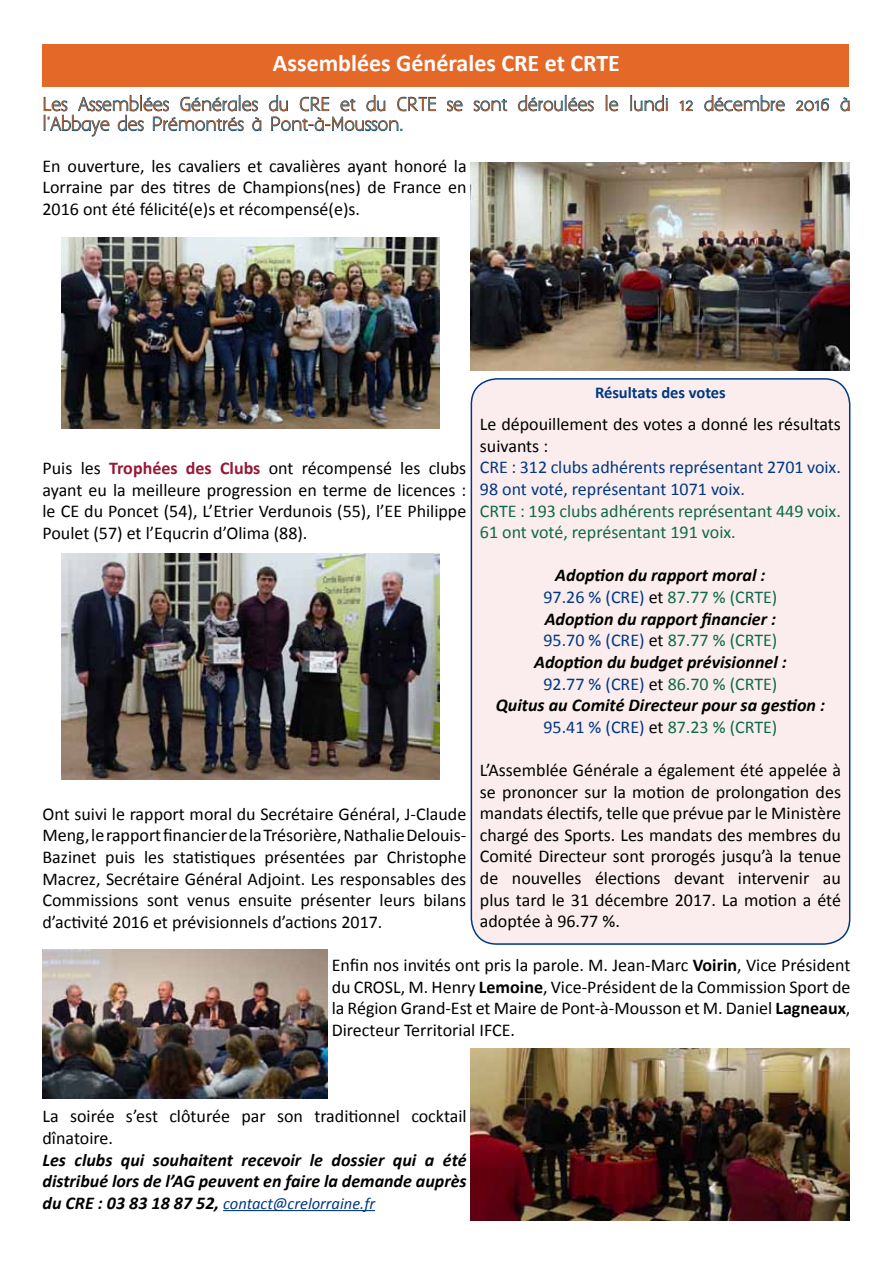
<style>
.page{position:relative;width:893px;height:1263px;background:#fff}
.page>*{position:absolute;margin:0;border:0;box-sizing:border-box;transform-origin:0 0}
.t1{font:700 24px "Calibri";color:#fff}
.t2{font:18px/21.6px "Calibri";color:#000;text-align:justify}
.t3{font:italic 700 18px/21.6px "Calibri";color:#000}
.t4{font:18px/21.6px "Calibri";color:#003882}
.t5{font:18px/21.6px "Calibri";color:#0f694d}
.t6{font:16.5px/19.8px "Aaargh Normal";color:#e46828}
.t7{font:italic 16.5px "Calibri";color:#003882}
.t8{font:700 16.5px "Calibri";color:#003882}
.s1{font-weight:400;font-style:normal;color:#003882}
.s2{font-weight:400;font-style:normal}
.s3{font-weight:400;font-style:normal;color:#0f694d}
.s4{font-weight:700;color:#971838}
.s5{font-weight:700}
.s6{font-weight:700;font-size:18px;color:#000}
</style>
<div class="page">
<div style="left:43px;top:44px;width:806px;height:42px;background:#e46828"></div>
<hr style="left:223px;top:1210px;width:152px;height:1px;background:#003882">
<svg style="left:447px;top:100px;width:16px;height:12px"></svg>
<svg style="left:473px;top:99px;width:34px;height:13px"></svg>
<svg style="left:518px;top:95px;width:76px;height:17px"></svg>
<svg style="left:606px;top:95px;width:12px;height:17px"></svg>
<svg style="left:631px;top:95px;width:36px;height:17px"></svg>
<svg style="left:679px;top:100px;width:14px;height:11px"></svg>
<svg style="left:704px;top:95px;width:81px;height:17px"></svg>
<svg style="left:796px;top:98px;width:33px;height:14px"></svg>
<svg style="left:840px;top:97px;width:10px;height:15px"></svg>
<svg style="left:43px;top:95px;width:219px;height:42px"></svg>
<svg style="left:269px;top:95px;width:167px;height:36px"></svg>
<img style="left:471px;top:162px;width:378px;height:208px">
<img style="left:61px;top:237px;width:379px;height:192px">
<img style="left:61px;top:554px;width:379px;height:225px">
<img style="left:471px;top:1048px;width:378px;height:172px">
<div style="left:471px;top:379px;width:379px;height:565px;background:#fbeded;border-radius:26px"></div>
<div style="left:471px;top:378px;width:379px;height:567px;border:2px solid #003882;border-radius:26px"></div>
<img style="left:42px;top:949px;width:285px;height:150px">
<h1 class="t1" style="left:273px;top:48px;width:348px">Assemblées Générales CRE et CRTE</h1>
<p class="t6" style="left:43px;top:96px;width:809px">Les Assemblées Générales du CRE et du CRTE se sont déroulées le lundi 12 décembre 2016 à l'Abbaye des Prémontrés à Pont-à-Mousson.</p>
<p class="t2" style="left:43px;top:154px;width:426px">En ouverture, les cavaliers et cavalières ayant honoré la Lorraine par des titres de Champions(nes) de France en 2016 ont été félicité(e)s et récompensé(e)s.</p>
<p class="t8" style="left:595px;top:382px;width:132px">Résultats des votes</p>
<p class="t2" style="left:480px;top:413px;width:363px">Le dépouillement des votes a donné les résultats suivants :</p>
<p class="t4" style="left:480px;top:456px;width:363px">CRE : 312 clubs adhérents représentant 2701 voix.<br>98 ont voté, représentant 1071 voix.</p>
<p class="t5" style="left:480px;top:499px;width:363px">CRTE : 193 clubs adhérents représentant 449 voix.<br>61 ont voté, représentant 191 voix.</p>
<p class="t3" style="left:496px;top:564px;width:331px;text-align:center">Adoption du rapport moral :<br><span class="s1">97.26 % (CRE)</span> <span class="s2">et</span> <span class="s3">87.77 % (CRTE)<br></span>Adoption du rapport financier :<br><span class="s1">95.70 % (CRE)</span> <span class="s2">et</span> <span class="s3">87.77 % (CRTE)<br></span>Adoption du budget prévisionnel :<br><span class="s1">92.77 % (CRE)</span> <span class="s2">et</span> <span class="s3">86.70 % (CRTE)<br></span>Quitus au Comité Directeur pour sa gestion :<br><span class="s1">95.41 % (CRE)</span> <span class="s2">et</span> <span class="s3">87.23 % (CRTE)</span></p>
<p class="t2" style="left:480px;top:758px;width:363px">L’Assemblée Générale a également été appelée à se prononcer sur la motion de prolongation des mandats électifs, telle que prévue par le Ministère chargé des Sports. Les mandats des membres du Comité Directeur sont prorogés jusqu’à la tenue de nouvelles élections devant intervenir au plus tard le 31 décembre 2017. La motion a été adoptée à 96.77 %.</p>
<p class="t2" style="left:43px;top:457px;width:425px">Puis les <span class="s4">Trophées des Clubs</span> ont récompensé les clubs ayant eu la meilleure progression en terme de licences : le CE du Poncet (54), L’Etrier Verdunois (55), l’EE Philippe Poulet (57) et l’Equcrin d’Olima (88).</p>
<p class="t2" style="left:43px;top:802px;width:425px">Ont suivi le rapport moral du Secrétaire Général, J-Claude Meng, le rapport financier de la Trésorière, Nathalie Delouis-Bazinet puis les statistiques présentées par Christophe Macrez, Secrétaire Général Adjoint. Les responsables des Commissions sont venus ensuite présenter leurs bilans d’activité 2016 et prévisionnels d’actions 2017.</p>
<p class="t2" style="left:332px;top:953px;width:520px">Enfin nos invités ont pris la parole. M. Jean-Marc <span class="s5">Voirin</span>, Vice Président du CROSL, M. Henry <span class="s5">Lemoine</span>, Vice-Président de la Commission Sport de la Région Grand-Est et Maire de Pont-à-Mousson et M. Daniel <span class="s5">Lagneaux</span>, Directeur Territorial IFCE.</p>
<p class="t2" style="left:43px;top:1105px;width:426px">La soirée s’est clôturée par son traditionnel cocktail dînatoire.</p>
<p class="t3" style="left:43px;top:1148px;width:426px">Les clubs qui souhaitent recevoir le dossier qui a été distribué lors de l’AG peuvent en faire la demande auprès</p>
<p class="t7" style="left:43px;top:1193px;width:334px"><span class="s6">du CRE : 03 83 18 87 52,</span> contact@crelorraine.fr</p>
</div>
